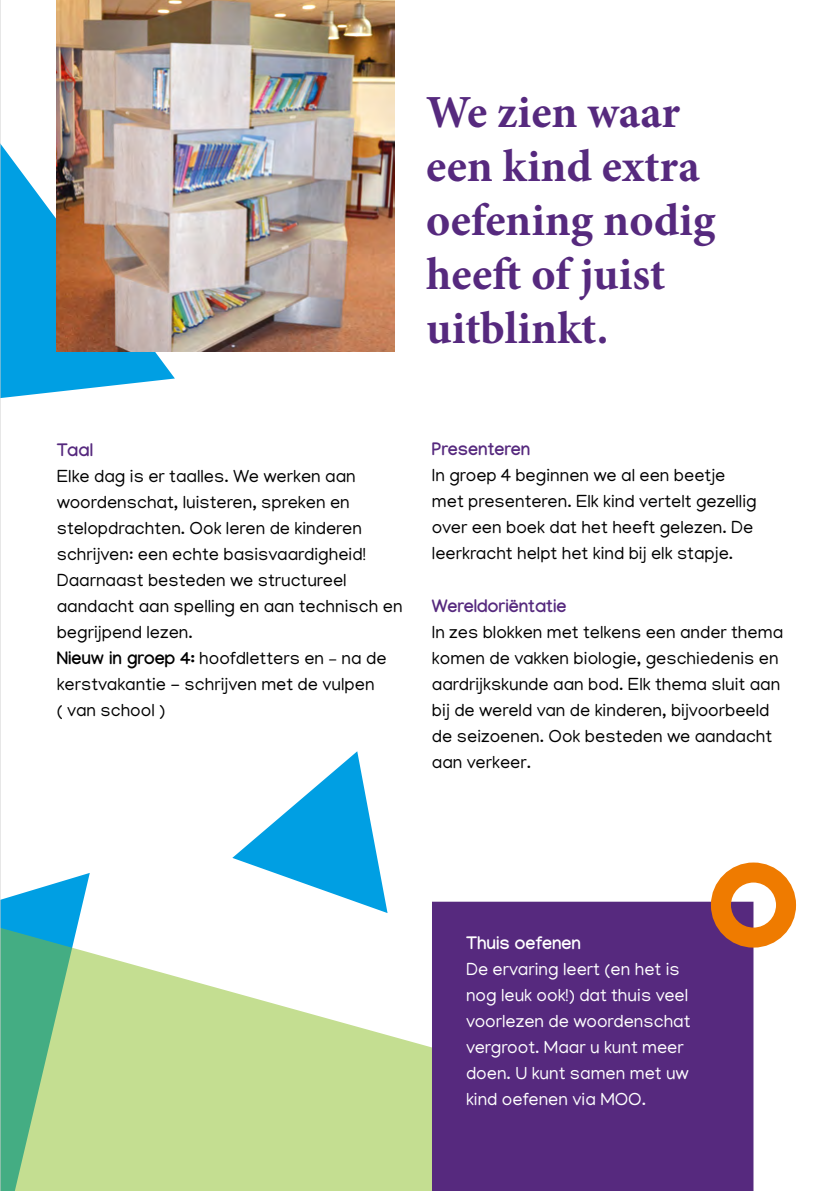
<style>
.page{position:relative;width:840px;height:1191px;background:#fff}
.page>*{position:absolute;margin:0;border:0;box-sizing:border-box;transform-origin:0 0}
.t1{font:700 46px/54px "Minion Pro";color:#56297e}
.t2{font:18px/26px "Manjari";color:#000}
.t3{font:18px/26px "Manjari";color:#fff}
.t4{font:700 18px "Manjari";color:#56297e}
.t5{font:700 18px "Manjari";color:#fff}
.s1{font-weight:700}
</style>
<div class="page">
<svg style="left:1px;top:873px;width:414px;height:318px;fill:#c4de91"></svg>
<svg style="left:1px;top:143px;width:174px;height:255px;fill:#009fe3"></svg>
<svg style="left:232px;top:751px;width:155px;height:162px"></svg>
<svg style="left:415px;top:884px;width:355px;height:307px;background:#6d468d"></svg>
<img style="left:57px;top:0;width:337px;height:352px">
<div style="left:710px;top:862px;width:85px;height:85px;border:20px solid #ef7b00;border-radius:50%"></div>
<hr style="left:0;top:0;width:1px;height:1191px;background:#d0d0d0">
<h1 class="t1" style="left:426px;top:85px;width:290px">We zien waar een kind extra oefening nodig heeft of juist uitblinkt.</h1>
<p class="t4" style="left:57px;top:439px;width:38px">Taal</p>
<p class="t2" style="left:57px;top:462px;width:347px">Elke dag is er taalles. We werken aan woordenschat, luisteren, spreken en stelopdrachten. Ook leren de kinderen schrijven: een echte basisvaardigheid!<br>Daarnaast besteden we structureel aandacht aan spelling en aan technisch en begrijpend lezen.<br><span class="s1">Nieuw in groep 4:</span> hoofdletters en – na de kerstvakantie - schrijven met de vulpen<br>( van school )</p>
<p class="t4" style="left:432px;top:439px;width:100px">Presenteren</p>
<p class="t2" style="left:432px;top:462px;width:326px">In groep 4 beginnen we al een beetje met presenteren. Elk kind vertelt gezellig over een boek dat het heeft gelezen. De leerkracht helpt het kind bij elk stapje.</p>
<p class="t4" style="left:432px;top:595px;width:136px">Wereldoriëntatie</p>
<p class="t2" style="left:432px;top:618px;width:352px">In zes blokken met telkens een ander thema komen de vakken biologie, geschiedenis en aardrijkskunde aan bod. Elk thema sluit aan bij de wereld van de kinderen, bijvoorbeeld de seizoenen. Ook besteden we aandacht aan verkeer.</p>
<p class="t5" style="left:466px;top:932px;width:116px">Thuis oefenen</p>
<p class="t3" style="left:466px;top:955px;width:226px">De ervaring leert (en het is nog leuk ook!) dat thuis veel voorlezen de woordenschat vergroot. Maar u kunt meer doen. U kunt samen met uw kind oefenen via MOO.</p>
</div>
